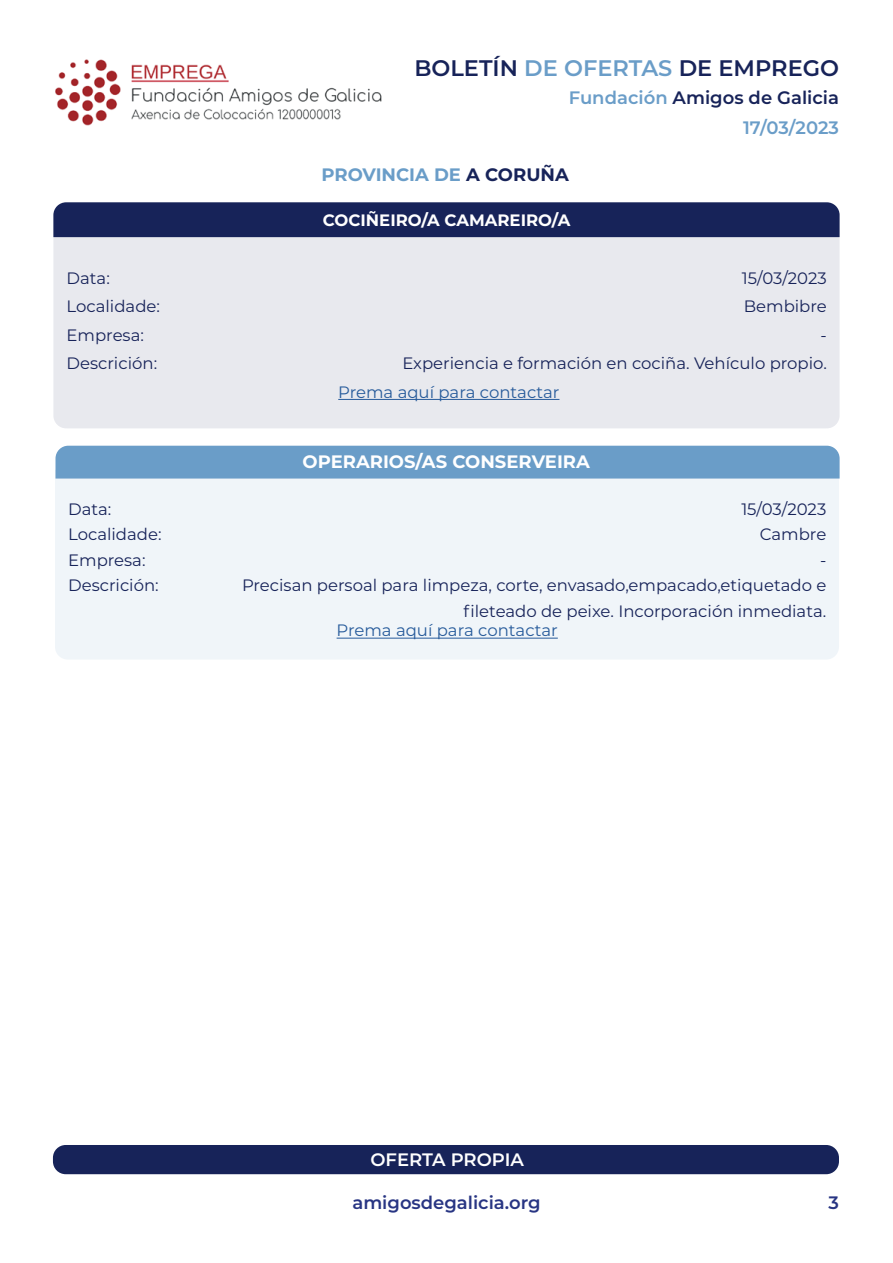
<style>
.page{position:relative;width:893px;height:1263px;background:#fff}
.page>*{position:absolute;margin:0;border:0;box-sizing:border-box;transform-origin:0 0}
.t1{font:600 22.5px "Montserrat";color:#172359}
.t2{font:600 18px/30.3px "Montserrat";color:#6a9dc8;text-align:right}
.t3{font:700 18px "Montserrat";color:#fff}
.t4{font:600 18px "Montserrat";color:#283583}
.t5{font:700 18px "Montserrat";color:#6a9dc8}
.t6{font:600 18px "Montserrat";color:#fff}
.t7{font:16.5px/25.5px "Montserrat";color:#172359;text-align:right}
.t8{font:16.5px "Montserrat";color:#275b9b}
.t9{font:700 16.5px "Montserrat";color:#fff}
.s1{color:#6a9dc8}
.s2{color:#172359}
</style>
<div class="page">
<img style="left:55px;top:59px;width:327px;height:67px">
<div style="left:53px;top:1145px;width:786px;height:29px;background:#172359;border-radius:13px"></div>
<div style="left:53px;top:237px;width:787px;height:191px;background:#e8e9ee"></div>
<div style="left:53px;top:202px;width:787px;height:35px;background:#172359"></div>
<hr style="left:338px;top:399px;width:221px;height:1px;background:#275b9b">
<div style="left:55px;top:470px;width:784px;height:189px;background:#f0f5f9"></div>
<div style="left:56px;top:446px;width:784px;height:32px;background:#6a9dc8"></div>
<hr style="left:337px;top:638px;width:221px;height:1px;background:#275b9b">
<h1 class="t1" style="left:414px;top:52px;width:426px">BOLETÍN <span class="s1">DE OFERTAS</span> DE EMPREGO</h1>
<p class="t2" style="left:569px;top:81px;width:272px">Fundación <span class="s2">Amigos de Galicia<br></span>17/03/2023</p>
<p class="t5" style="left:321px;top:161px;width:249px">PROVINCIA DE <span class="s2">A CORUÑA</span></p>
<p class="t9" style="left:323px;top:209px;width:249px">COCIÑEIRO/A CAMAREIRO/A</p>
<p class="t7" style="left:67px;top:265px;width:45px">Data:</p>
<p class="t7" style="left:742px;top:265px;width:86px">15/03/2023</p>
<p class="t7" style="left:67px;top:293px;width:95px">Localidade:</p>
<p class="t7" style="left:744px;top:293px;width:85px">Bembibre</p>
<p class="t7" style="left:67px;top:322px;width:79px">Empresa:</p>
<p class="t7" style="left:820px;top:322px;width:8px">-</p>
<p class="t7" style="left:67px;top:350px;width:92px">Descrición:</p>
<p class="t7" style="left:403px;top:350px;width:426px">Experiencia e formación en cociña. Vehículo propio.</p>
<p class="t8" style="left:338px;top:381px;width:223px">Prema aquí para contactar</p>
<p class="t3" style="left:302px;top:449px;width:289px">OPERARIOS/AS CONSERVEIRA</p>
<p class="t7" style="left:68px;top:495px;width:45px">Data:</p>
<p class="t7" style="left:741px;top:495px;width:86px">15/03/2023</p>
<p class="t7" style="left:68px;top:521px;width:95px">Localidade:</p>
<p class="t7" style="left:760px;top:521px;width:68px">Cambre</p>
<p class="t7" style="left:68px;top:546px;width:79px">Empresa:</p>
<p class="t7" style="left:820px;top:546px;width:8px">-</p>
<p class="t7" style="left:68px;top:572px;width:92px">Descrición:</p>
<p class="t7" style="left:242px;top:572px;width:586px">Precisan persoal para limpeza, corte, envasado,empacado,etiquetado e fileteado de peixe. Incorporación inmediata.</p>
<p class="t8" style="left:337px;top:619px;width:223px">Prema aquí para contactar</p>
<p class="t6" style="left:370px;top:1147px;width:155px">OFERTA PROPIA</p>
<p class="t4" style="left:352px;top:1190px;width:190px">amigosdegalicia.org</p>
<p class="t4" style="left:828px;top:1190px;width:12px">3</p>
</div>
